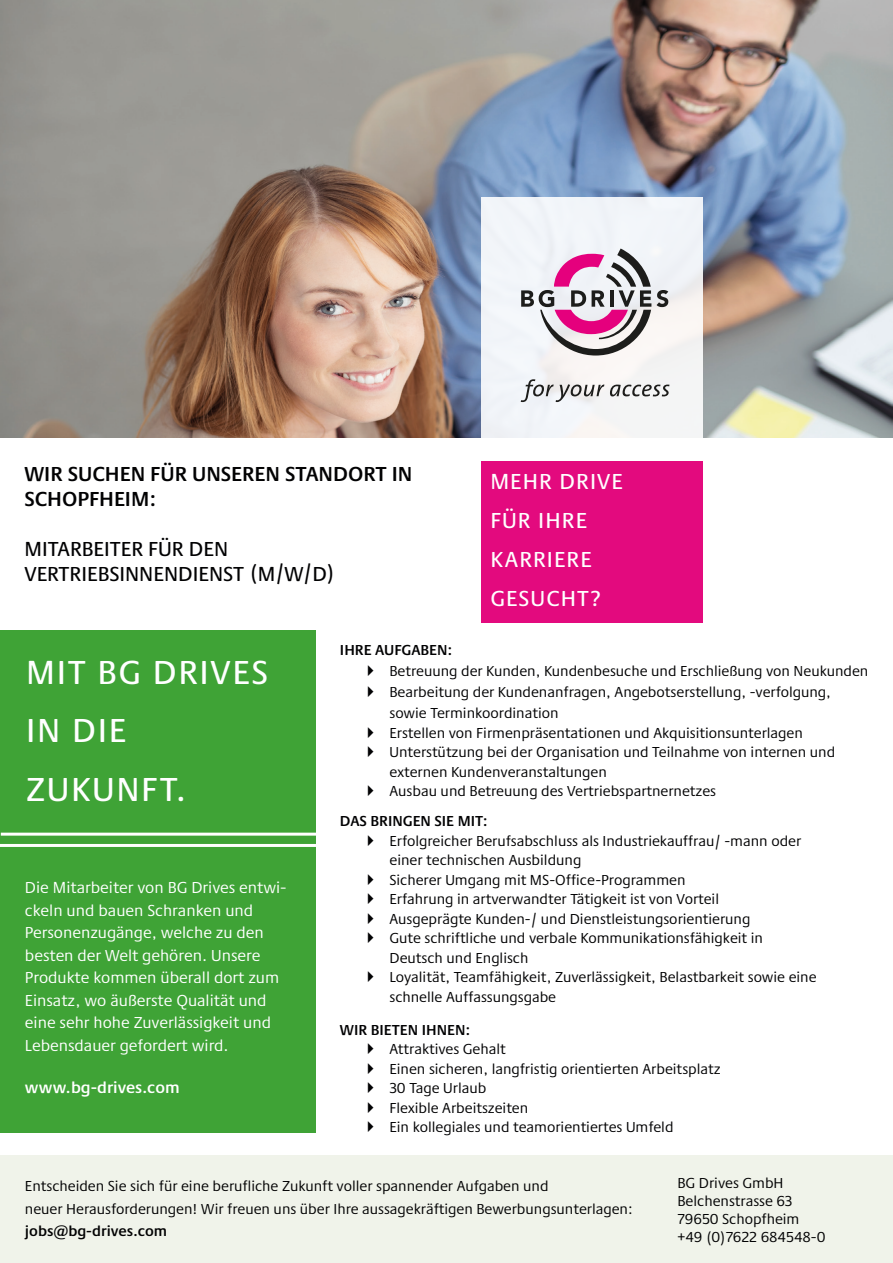
<style>
.page{position:relative;width:893px;height:1263px;background:#fff}
.page>*{position:absolute;margin:0;border:0;box-sizing:border-box;transform-origin:0 0}
.t1{font:500 34.5px/58.5px "Praxis Next";letter-spacing:.05em;color:#fff}
.t2{font:500 22.5px/39px "Praxis Next";letter-spacing:.05em;color:#fff}
.t3{font:500 21px/25.2px "Praxis Next";color:#020203}
.t4{font:600 21px/25.2px "Praxis Next";color:#020203}
.t5{font:16.5px/22.5px "Praxis Next";color:#fff}
.t6{font:600 16.5px "Praxis Next";color:#fff}
.t7{font:15px/19.5px "Praxis Next";color:#020203}
.t8{font:600 15px "Praxis Next";color:#020203}
</style>
<div class="page">
<img style="left:0;top:0;width:893px;height:438px">
<div style="left:0;top:630px;width:316px;height:503px;background:#3fa336"></div>
<div style="left:482px;top:198px;width:221px;height:244px;background:#f2f5f8"></div>
<div style="left:482px;top:461px;width:221px;height:161px;background:#e30a7e"></div>
<svg style="left:657px;top:290px;width:11px;height:17px"></svg>
<svg style="left:521px;top:248px;width:130px;height:107px"></svg>
<svg style="left:521px;top:379px;width:83px;height:23px"></svg>
<svg style="left:610px;top:385px;width:59px;height:11px"></svg>
<hr style="left:1px;top:833px;width:339px;height:3px;background:#fff">
<hr style="left:0;top:844px;width:316px;height:3px;background:#fff">
<div style="left:0;top:1155px;width:893px;height:108px;background:#f0f3ea"></div>
<h3 class="t4" style="left:24px;top:460px;width:390px">WIR SUCHEN FÜR UNSEREN STANDORT IN<br>SCHOPFHEIM:</h3>
<h3 class="t3" style="left:24px;top:536px;width:312px">MITARBEITER FÜR DEN<br>VERTRIEBSINNENDIENST (M/W/D)</h3>
<h2 class="t2" style="left:490px;top:462px;width:134px">MEHR DRIVE<br>FÜR IHRE<br>KARRIERE<br>GESUCHT?</h2>
<h1 class="t1" style="left:26px;top:642px;width:243px">MIT BG DRIVES<br>IN DIE<br>ZUKUNFT.</h1>
<p class="t5" style="left:25px;top:876px;width:263px">Die Mitarbeiter von BG Drives entwi&shy;ckeln und bauen Schranken und<br>Personenzugänge, welche zu den besten der Welt gehören. Unsere<br>Produkte kommen überall dort zum<br>Einsatz, wo äußerste Qualität und eine sehr hohe Zuverlässigkeit und<br>Lebensdauer gefordert wird.</p>
<p class="t6" style="left:25px;top:1075px;width:156px">www.bg-drives.com</p>
<p class="t8" style="left:340px;top:639px;width:114px">IHRE AUFGABEN:</p>
<p class="t7" style="left:389px;top:660px;width:480px;line-height:21px">Betreuung der Kunden, Kundenbesuche und Erschließung von Neukunden<br>Bearbeitung der Kundenanfragen, Angebotserstellung, -verfolgung, sowie Terminkoordination</p>
<p class="t7" style="left:389px;top:723px;width:447px">Erstellen von Firmenpräsentationen und Akquisitionsunterlagen Unterstützung bei der Organisation und Teilnahme von internen und externen Kundenveranstaltungen<br>Ausbau und Betreuung des Vertriebspartnernetzes</p>
<p class="t8" style="left:340px;top:810px;width:149px">DAS BRINGEN SIE MIT:</p>
<p class="t7" style="left:389px;top:831px;width:429px">Erfolgreicher Berufsabschluss als Industriekauffrau/ -mann oder einer technischen Ausbildung<br>Sicherer Umgang mit MS-Office-Programmen<br>Erfahrung in artverwandter Tätigkeit ist von Vorteil<br>Ausgeprägte Kunden-/ und Dienstleistungsorientierung<br>Gute schriftliche und verbale Kommunikationsfähigkeit in Deutsch und Englisch<br>Loyalität, Teamfähigkeit, Zuverlässigkeit, Belastbarkeit sowie eine schnelle Auffassungsgabe</p>
<p class="t8" style="left:340px;top:1018px;width:132px">WIR BIETEN IHNEN:</p>
<p class="t7" style="left:389px;top:1039px;width:333px">Attraktives Gehalt<br>Einen sicheren, langfristig orientierten Arbeitsplatz<br>30 Tage Urlaub<br>Flexible Arbeitszeiten<br>Ein kollegiales und teamorientiertes Umfeld</p>
<p class="t7" style="left:25px;top:1174px;width:609px;line-height:22.5px">Entscheiden Sie sich für eine berufliche Zukunft voller spannender Aufgaben und<br>neuer Herausforderungen! Wir freuen uns über Ihre aussagekräftigen Bewerbungsunterlagen:</p>
<p class="t8" style="left:25px;top:1219px;width:144px">jobs@bg-drives.com</p>
<p class="t7" style="left:677px;top:1173px;width:150px;line-height:18px">BG Drives GmbH<br>Belchenstrasse 63<br>79650 Schopfheim +49 (0)7622 684548-0</p>
</div>
